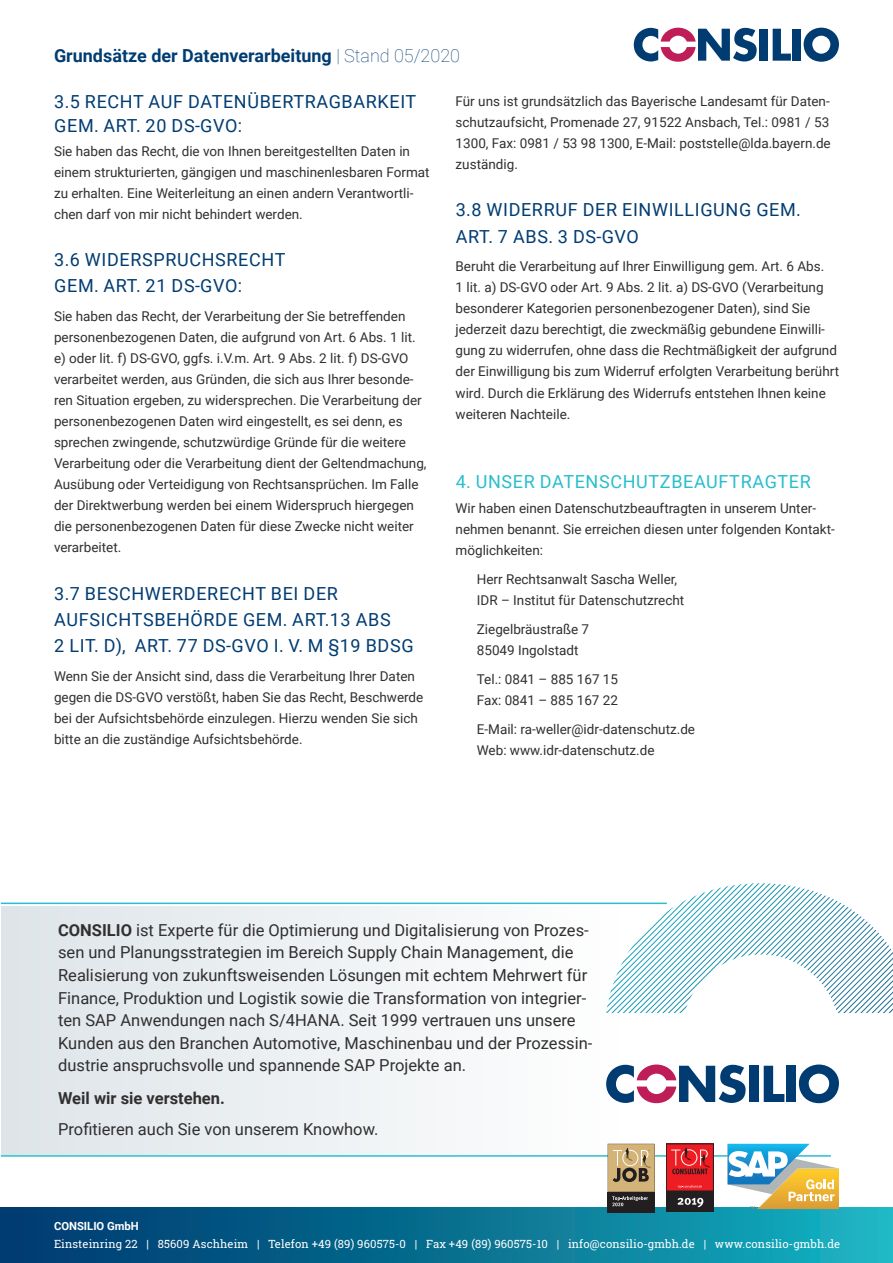
<style>
.page{position:relative;width:893px;height:1263px;background:#fff}
.page>*{position:absolute;margin:0;border:0;box-sizing:border-box;transform-origin:0 0}
.t1{font:18px/26.2px "Roboto";letter-spacing:.035em;color:#003c72}
.t2{font:700 18px "Roboto";color:#003c72}
.t3{font:18px "Roboto";letter-spacing:.035em;color:#28becc}
.t4{font:16.5px/22.5px "Roboto";color:#312f30}
.t5{font:700 16.5px "Roboto";color:#312f30}
.t6{font:13.5px/21px "Roboto";color:#312f30}
.t7{font:13.5px "Roboto Slab";color:#fff}
.t8{font:11.25px "Roboto Slab";letter-spacing:.01em;color:#fff}
.t9{font:700 11.25px "Roboto";color:#fff}
.s1{font-weight:100}
.s2{font-weight:700}
</style>
<div class="page">
<div style="left:760px;top:29px;width:8px;height:32px;background:#003c72"></div>
<svg style="left:773px;top:29px;width:18px;height:32px"></svg>
<div style="left:793px;top:29px;width:8px;height:32px;background:#003c72"></div>
<svg style="left:804px;top:28px;width:35px;height:34px"></svg>
<svg style="left:634px;top:28px;width:123px;height:34px"></svg>
<div style="left:1px;top:906px;width:617px;height:249px;background:linear-gradient(to right,#dee5e9,#fefefe)"></div>
<hr style="left:1px;top:902px;width:666px;height:2px;background:#28becc">
<hr style="left:1px;top:1155px;width:830px;height:2px;background:#28becc">
<svg style="left:606px;top:883px;width:287px;height:130px"></svg>
<div style="left:570px;top:1028px;width:305px;height:112px;background:#fff"></div>
<div style="left:749px;top:1066px;width:9px;height:36px;background:#003c72"></div>
<svg style="left:764px;top:1066px;width:20px;height:36px"></svg>
<div style="left:786px;top:1066px;width:10px;height:36px;background:#003c72"></div>
<svg style="left:799px;top:1064px;width:40px;height:39px"></svg>
<svg style="left:606px;top:1064px;width:140px;height:39px"></svg>
<div style="left:0;top:1207px;width:893px;height:56px;background:linear-gradient(to right,#00356b,#18b0be)"></div>
<svg style="left:728px;top:1144px;width:111px;height:65px"></svg>
<div style="left:666px;top:1191px;width:47px;height:20px;background:#231f20"></div>
<svg style="left:677px;top:1198px;width:26px;height:9px"></svg>
<svg style="left:666px;top:1144px;width:47px;height:47px;background:#d8282e"></svg>
<div style="left:608px;top:1192px;width:46px;height:20px;background:#231f20"></div>
<svg style="left:608px;top:1144px;width:46px;height:62px"></svg>
<h1 class="t2" style="left:54px;top:43px;width:408px">Grundsätze der Datenverarbeitung <span class="s1">| Stand 05/2020</span></h1>
<h1 class="t1" style="left:54px;top:89px;width:364px;line-height:24px">3.5 RECHT AUF DATENÜBERTRAGBARKEIT<br>GEM. ART. 20 DS-GVO:</h1>
<p class="t6" style="left:54px;top:140px;width:377px">Sie haben das Recht, die von Ihnen bereitgestellten Daten in einem strukturierten, gängigen und maschinenlesbaren Format zu erhalten. Eine Weiterleitung an einen andern Verantwortli&shy;chen darf von mir nicht behindert werden.</p>
<h1 class="t1" style="left:54px;top:246px;width:233px">3.6 WIDERSPRUCHSRECHT<br>GEM. ART. 21 DS-GVO:</h1>
<p class="t6" style="left:54px;top:305px;width:374px">Sie haben das Recht, der Verarbeitung der Sie betreffenden personenbezogenen Daten, die aufgrund von Art. 6 Abs. 1 lit. e) oder lit. f) DS-GVO, ggfs. i.V.m. Art. 9 Abs. 2 lit. f) DS-GVO verarbeitet werden, aus Gründen, die sich aus Ihrer besonde&shy;ren Situation ergeben, zu widersprechen. Die Verarbeitung der personenbezogenen Daten wird eingestellt, es sei denn, es sprechen zwingende, schutzwürdige Gründe für die weitere Verarbeitung oder die Verarbeitung dient der Geltendmachung, Ausübung oder Verteidigung von Rechtsansprüchen. Im Falle der Direktwerbung werden bei einem Widerspruch hiergegen die personenbezogenen Daten für diese Zwecke nicht weiter verarbeitet.</p>
<h1 class="t1" style="left:54px;top:579px;width:361px">3.7 BESCHWERDERECHT BEI DER<br>AUFSICHTSBEHÖRDE GEM. ART.13 ABS<br>2 LIT. D), ART. 77 DS-GVO I. V. M §19 BDSG</h1>
<p class="t6" style="left:54px;top:665px;width:371px">Wenn Sie der Ansicht sind, dass die Verarbeitung Ihrer Daten gegen die DS-GVO verstößt, haben Sie das Recht, Beschwerde bei der Aufsichtsbehörde einzulegen. Hierzu wenden Sie sich bitte an die zuständige Aufsichtsbehörde.</p>
<p class="t6" style="left:456px;top:90px;width:377px;text-align:justify">Für uns ist grundsätzlich das Bayerische Landesamt für Daten&shy;schutzaufsicht, Promenade 27, 91522 Ansbach, Tel.: 0981 / 53<br>1300, Fax: 0981 / 53 98 1300, E-Mail: poststelle@lda.bayern.de zuständig.</p>
<h1 class="t1" style="left:456px;top:196px;width:346px">3.8 WIDERRUF DER EINWILLIGUNG GEM.<br>ART. 7 ABS. 3 DS-GVO</h1>
<p class="t6" style="left:456px;top:256px;width:385px">Beruht die Verarbeitung auf Ihrer Einwilligung gem. Art. 6 Abs.<br>1 lit. a) DS-GVO oder Art. 9 Abs. 2 lit. a) DS-GVO (Verarbeitung besonderer Kategorien personenbezogener Daten), sind Sie jederzeit dazu berechtigt, die zweckmäßig gebundene Einwilli&shy;gung zu widerrufen, ohne dass die Rechtmäßigkeit der aufgrund der Einwilligung bis zum Widerruf erfolgten Verarbeitung berührt wird. Durch die Erklärung des Widerrufs entstehen Ihnen keine weiteren Nachteile.</p>
<h1 class="t3" style="left:456px;top:469px;width:356px">4. UNSER DATENSCHUTZBEAUFTRAGTER</h1>
<p class="t6" style="left:456px;top:497px;width:381px">Wir haben einen Datenschutzbeauftragten in unserem Unter&shy;nehmen benannt. Sie erreichen diesen unter folgenden Kontakt&shy;möglichkeiten:</p>
<p class="t6" style="left:477px;top:568px;width:209px">Herr Rechtsanwalt Sascha Weller,<br>IDR – Institut für Datenschutzrecht</p>
<p class="t6" style="left:477px;top:618px;width:114px">Ziegelbräustraße 7<br>85049 Ingolstadt</p>
<p class="t6" style="left:477px;top:668px;width:143px">Tel.: 0841 – 885 167 15<br>Fax: 0841 – 885 167 22</p>
<p class="t6" style="left:477px;top:718px;width:220px">E-Mail: ra-weller@idr-datenschutz.de<br>Web: www.idr-datenschutz.de</p>
<p class="t4" style="left:58px;top:918px;width:536px"><span class="s2">CONSILIO</span> ist Experte für die Optimierung und Digitalisierung von Prozes&shy;sen und Planungsstrategien im Bereich Supply Chain Management, die Realisierung von zukunftsweisenden Lösungen mit echtem Mehrwert für Finance, Produktion und Logistik sowie die Transformation von integrier&shy;ten SAP Anwendungen nach S/4HANA. Seit 1999 vertrauen uns unsere Kunden aus den Branchen Automotive, Maschinenbau und der Prozessin&shy;dustrie anspruchsvolle und spannende SAP Projekte an.</p>
<p class="t5" style="left:58px;top:1086px;width:168px">Weil wir sie verstehen.</p>
<p class="t4" style="left:58px;top:1117px;width:322px">Profitieren auch Sie von unserem Knowhow.</p>
<p class="t9" style="left:54px;top:1218px;width:86px">CONSILIO GmbH</p>
<p class="t8" style="left:54px;top:1236px;width:788px">Einsteinring 22 | 85609 Aschheim | Telefon +49 (89) 960575-0 | Fax +49 (89) 960575-10 | info@consilio-gmbh.de | www.consilio-gmbh.de</p>
<p class="t7" style="left:54px;top:1226px;width:419px">Die Vorausdenker. Die Prozessoptimierer. Die Lösungsentwickler.</p>
</div>
